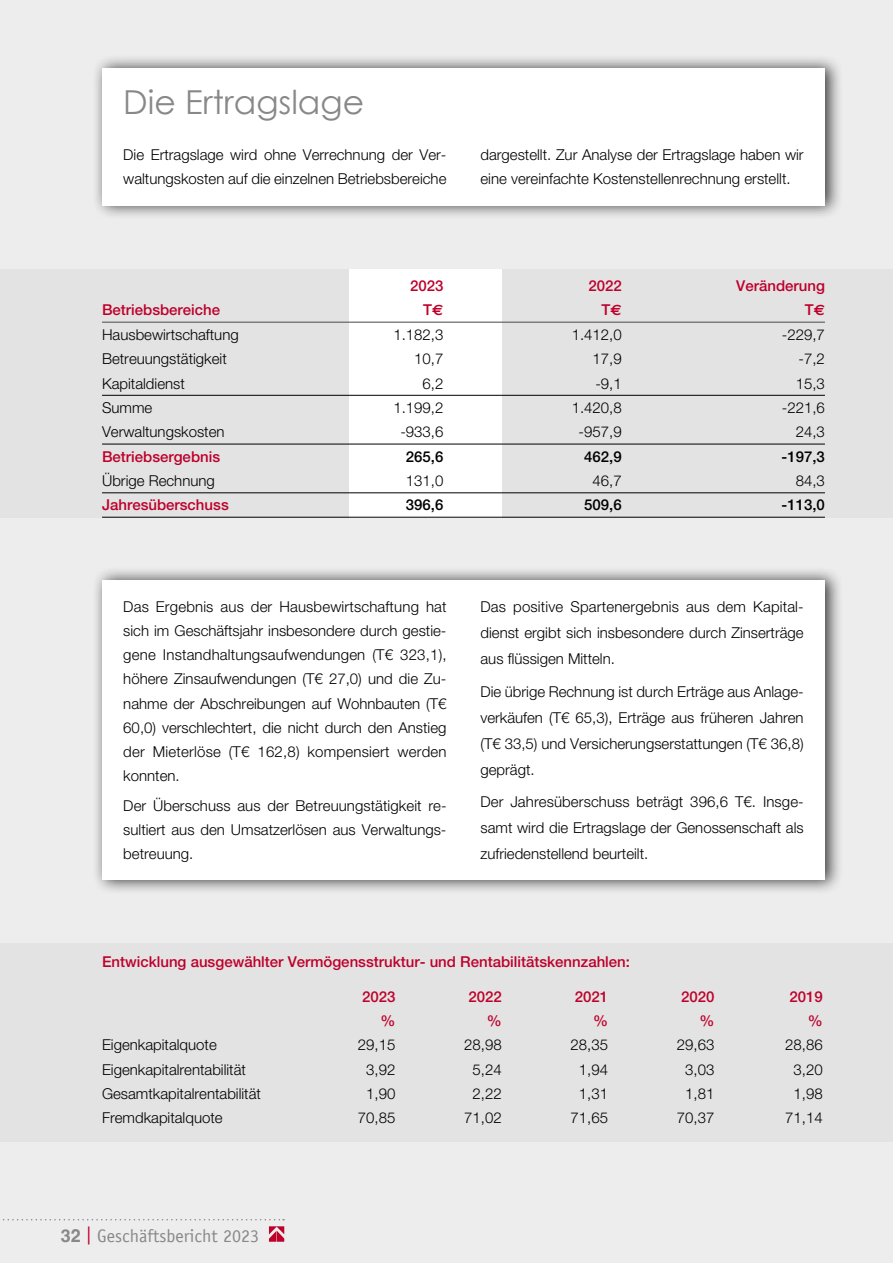
<style>
.page{position:relative;width:893px;height:1263px;background:#ededed}
.page>*{position:absolute;margin:0;border:0;box-sizing:border-box;transform-origin:0 0}
.t1{font:33px "Century Gothic";color:#888}
.t2{font:18px "Officina Sans LT";color:#888}
.t3{font:300 15px/24px "Helvetica Neue LT Std";color:#000;text-align:justify}
.t4{font:500 15px "Helvetica Neue LT Std";color:#be002b}
.t5{font:500 15px "Helvetica Neue LT Std";color:#000}
.s1{font-family:"Euro Sans";font-weight:700}
.s2{font-family:"Helvetica";font-weight:700}
.s3{color:#be002b}
</style>
<div class="page">
<div style="left:0;top:269px;width:893px;height:248px;background:#e3e3e3"></div>
<div style="left:349px;top:269px;width:152px;height:248px;background:#fff"></div>
<hr style="left:102px;top:322px;width:723px;height:1px;background:#484848">
<hr style="left:102px;top:395px;width:723px;height:1px;background:#000">
<hr style="left:102px;top:444px;width:723px;height:1px;background:#000">
<hr style="left:102px;top:492px;width:723px;height:1px;background:#000">
<hr style="left:102px;top:517px;width:723px;height:1px;background:#000">
<div style="left:92px;top:566px;width:751px;height:328px;background:#000;opacity:.75"></div>
<div style="left:102px;top:580px;width:723px;height:300px;background:#fff"></div>
<div style="left:92px;top:54px;width:751px;height:165px;background:#000;opacity:.75"></div>
<div style="left:102px;top:68px;width:723px;height:138px;background:#fff"></div>
<div style="left:0;top:943px;width:893px;height:199px;background:#e3e3e3"></div>
<svg style="left:269px;top:1226px;width:15px;height:16px"></svg>
<svg style="left:3px;top:1219px;width:281px;height:1px"></svg>
<h1 class="t1" style="left:123px;top:82px;width:242px">Die Ertragslage</h1>
<p class="t3" style="left:123px;top:142px;width:325px">Die Ertragslage wird ohne Verrechnung der Ver&shy;waltungskosten auf die einzelnen Betriebsbereiche</p>
<p class="t3" style="left:480px;top:142px;width:325px">dargestellt. Zur Analyse der Ertragslage haben wir eine vereinfachte Kostenstellenrechnung erstellt.</p>
<p class="t4" style="left:410px;top:277px;width:35px">2023</p>
<p class="t4" style="left:588px;top:277px;width:35px">2022</p>
<p class="t4" style="left:736px;top:277px;width:90px">Veränderung</p>
<p class="t4" style="left:102px;top:301px;width:120px">Betriebsbereiche</p>
<p class="t4" style="left:423px;top:301px;width:22px">T<span class="s1">€</span></p>
<p class="t4" style="left:602px;top:301px;width:22px">T<span class="s1">€</span></p>
<p class="t4" style="left:805px;top:301px;width:22px">T<span class="s1">€</span></p>
<p class="t3" style="left:102px;top:322px;width:138px">Hausbewirtschaftung</p>
<p class="t3" style="left:393px;top:322px;width:52px">1.182,3</p>
<p class="t3" style="left:572px;top:322px;width:52px">1.412,0</p>
<p class="t3" style="left:782px;top:322px;width:45px">-229,7</p>
<p class="t3" style="left:102px;top:346px;width:126px">Betreuungstätigkeit</p>
<p class="t3" style="left:414px;top:346px;width:31px">10,7</p>
<p class="t3" style="left:592px;top:346px;width:31px">17,9</p>
<p class="t3" style="left:798px;top:346px;width:28px">-7,2</p>
<p class="t3" style="left:102px;top:371px;width:84px">Kapitaldienst</p>
<p class="t3" style="left:423px;top:371px;width:22px">6,2</p>
<p class="t3" style="left:595px;top:371px;width:28px">-9,1</p>
<p class="t3" style="left:796px;top:371px;width:31px">15,3</p>
<p class="t3" style="left:102px;top:395px;width:52px">Summe</p>
<p class="t3" style="left:393px;top:395px;width:52px">1.199,2</p>
<p class="t3" style="left:572px;top:395px;width:52px">1.420,8</p>
<p class="t3" style="left:782px;top:395px;width:45px">-221,6</p>
<p class="t3" style="left:102px;top:420px;width:124px">Verwaltungskosten</p>
<p class="t3" style="left:400px;top:420px;width:45px">-933,6</p>
<p class="t3" style="left:579px;top:420px;width:45px">-957,9</p>
<p class="t3" style="left:796px;top:420px;width:31px">24,3</p>
<p class="t4" style="left:102px;top:447px;width:120px">Betriebsergebnis</p>
<p class="t5" style="left:406px;top:447px;width:39px">265,6</p>
<p class="t5" style="left:584px;top:447px;width:39px">462,9</p>
<p class="t5" style="left:782px;top:447px;width:45px">-197,3</p>
<p class="t3" style="left:102px;top:468px;width:114px">Übrige Rechnung</p>
<p class="t3" style="left:406px;top:468px;width:39px">131,0</p>
<p class="t3" style="left:592px;top:468px;width:31px">46,7</p>
<p class="t3" style="left:796px;top:468px;width:31px">84,3</p>
<p class="t4" style="left:102px;top:496px;width:128px">Jahresüberschuss</p>
<p class="t5" style="left:406px;top:496px;width:39px">396,6</p>
<p class="t5" style="left:584px;top:496px;width:39px">509,6</p>
<p class="t5" style="left:782px;top:496px;width:45px">-113,0</p>
<p class="t3" style="left:123px;top:595px;width:325px">Das Ergebnis aus der Hausbewirtschaftung hat sich im Geschäftsjahr insbesondere durch gestie&shy;gene Instandhaltungsaufwendungen (T€ 323,1), höhere Zinsaufwendungen (T€ 27,0) und die Zu&shy;nahme der Abschreibungen auf Wohnbauten (T€ 60,0) verschlechtert, die nicht durch den Anstieg der Mieterlöse (T€ 162,8) kompensiert werden konnten.</p>
<p class="t3" style="left:123px;top:793px;width:325px">Der Überschuss aus der Betreuungstätigkeit re&shy;sultiert aus den Umsatzerlösen aus Verwaltungs&shy;betreuung.</p>
<p class="t3" style="left:480px;top:594px;width:325px;line-height:26px">Das positive Spartenergebnis aus dem Kapital&shy;dienst ergibt sich insbesondere durch Zinserträge aus flüssigen Mitteln.</p>
<p class="t3" style="left:480px;top:678px;width:325px;line-height:26px">Die übrige Rechnung ist durch Erträge aus Anlage&shy;verkäufen (T€ 65,3), Erträge aus früheren Jahren (T€ 33,5) und Versicherungserstattungen (T€ 36,8) geprägt.</p>
<p class="t3" style="left:480px;top:788px;width:325px;line-height:26px">Der Jahresüberschuss beträgt 396,6 T€. Insge&shy;samt wird die Ertragslage der Genossenschaft als zufriedenstellend beurteilt.</p>
<p class="t4" style="left:102px;top:952px;width:529px">Entwicklung ausgewählter Vermögensstruktur- und Rentabilitätskennzahlen:</p>
<p class="t4" style="left:362px;top:987px;width:35px">2023</p>
<p class="t4" style="left:468px;top:987px;width:35px">2022</p>
<p class="t4" style="left:575px;top:987px;width:35px">2021</p>
<p class="t4" style="left:681px;top:987px;width:35px">2020</p>
<p class="t4" style="left:789px;top:987px;width:35px">2019</p>
<p class="t4" style="left:380px;top:1012px;width:16px">%</p>
<p class="t4" style="left:487px;top:1012px;width:16px">%</p>
<p class="t4" style="left:593px;top:1012px;width:16px">%</p>
<p class="t4" style="left:699px;top:1012px;width:16px">%</p>
<p class="t4" style="left:808px;top:1012px;width:16px">%</p>
<p class="t3" style="left:102px;top:1033px;width:116px">Eigenkapitalquote</p>
<p class="t3" style="left:358px;top:1033px;width:39px">29,15</p>
<p class="t3" style="left:464px;top:1033px;width:39px">28,98</p>
<p class="t3" style="left:571px;top:1033px;width:39px">28,35</p>
<p class="t3" style="left:677px;top:1033px;width:39px">29,63</p>
<p class="t3" style="left:785px;top:1033px;width:39px">28,86</p>
<p class="t3" style="left:102px;top:1057px;width:145px">Eigenkapitalrentabilität</p>
<p class="t3" style="left:366px;top:1057px;width:31px">3,92</p>
<p class="t3" style="left:473px;top:1057px;width:31px">5,24</p>
<p class="t3" style="left:579px;top:1057px;width:31px">1,94</p>
<p class="t3" style="left:685px;top:1057px;width:31px">3,03</p>
<p class="t3" style="left:794px;top:1057px;width:31px">3,20</p>
<p class="t3" style="left:102px;top:1081px;width:160px">Gesamtkapitalrentabilität</p>
<p class="t3" style="left:366px;top:1081px;width:31px">1,90</p>
<p class="t3" style="left:473px;top:1081px;width:31px">2,22</p>
<p class="t3" style="left:579px;top:1081px;width:31px">1,31</p>
<p class="t3" style="left:685px;top:1081px;width:31px">1,81</p>
<p class="t3" style="left:794px;top:1081px;width:31px">1,98</p>
<p class="t3" style="left:102px;top:1106px;width:122px">Fremdkapitalquote</p>
<p class="t3" style="left:358px;top:1106px;width:39px">70,85</p>
<p class="t3" style="left:464px;top:1106px;width:39px">71,02</p>
<p class="t3" style="left:571px;top:1106px;width:39px">71,65</p>
<p class="t3" style="left:677px;top:1106px;width:39px">70,37</p>
<p class="t3" style="left:785px;top:1106px;width:39px">71,14</p>
<p class="t2" style="left:61px;top:1225px;width:200px"><span class="s2">32</span> <span class="s3">|</span> Geschäftsbericht 2023</p>
</div>
